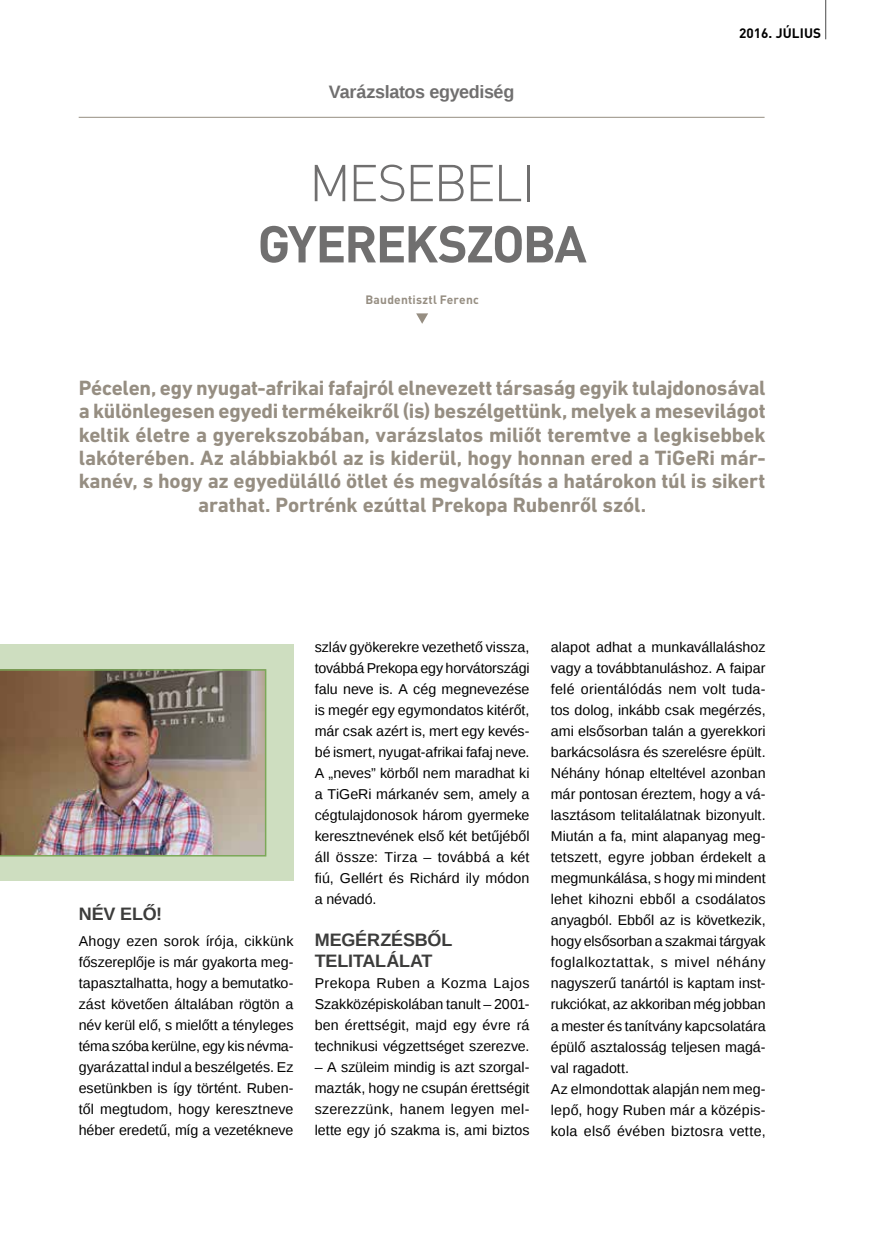
<style>
.page{position:relative;width:872px;height:1242px;background:#fff}
.page>*{position:absolute;margin:0;border:0;box-sizing:border-box;transform-origin:0 0}
.t1{font:700 51px "DIN Pro";letter-spacing:-.04em;color:#706f6f}
.t2{font:300 51px "DIN Pro";letter-spacing:-.04em;color:#706f6f}
.t3{font:700 21px/23.4px "DIN Next LT Pro";letter-spacing:-.005em;color:#968e82;text-align:center}
.t4{font:700 18px/21px "Liberation Sans";letter-spacing:-.005em;color:#3c3c3b}
.t5{font:700 18px "Liberation Sans";letter-spacing:-.02em;color:#706f6f}
.t6{font:14.25px/21px "Liberation Sans";color:#000;text-align:justify}
.t7{font:700 13.5px "DIN Pro";letter-spacing:.01em;color:#000}
.t8{font:700 12px "DIN Pro";letter-spacing:.015em;color:#968e82}
</style>
<div class="page">
<hr style="left:825px;top:0;width:1px;height:39px;background:#4a4a49">
<hr style="left:79px;top:117px;width:685px;height:1px;background:#968e82">
<svg style="left:416px;top:313px;width:12px;height:11px"></svg>
<div style="left:0;top:644px;width:293px;height:237px;background:#cedec0"></div>
<img style="left:0;top:669px;width:266px;height:187px">
<p class="t5" style="left:329px;top:80px;width:187px">Varázslatos egyediség</p>
<h1 class="t2" style="left:309px;top:148px;width:228px">MESEBELI</h1>
<h1 class="t1" style="left:257px;top:209px;width:331px">GYEREKSZOBA</h1>
<p class="t8" style="left:365px;top:292px;width:115px">Baudentisztl Ferenc</p>
<p class="t7" style="left:739px;top:24px;width:83px">2016. JÚLIUS</p>
<p class="t3" style="left:79px;top:376px;width:688px">Pécelen, egy nyugat-afrikai fafajról elnevezett társaság egyik tulajdonosával a különlegesen egyedi termékeikről (is) beszélgettünk, melyek a mesevilágot keltik életre a gyerekszobában, varázslatos miliőt teremtve a legkisebbek lakóterében. Az alábbiakból az is kiderül, hogy honnan ered a TiGeRi már&shy;kanév, s hogy az egyedülálló ötlet és megvalósítás a határokon túl is sikert arathat. Portrénk ezúttal Prekopa Rubenről szól.</p>
<p class="t4" style="left:79px;top:902px;width:85px">NÉV ELŐ!</p>
<p class="t6" style="left:79px;top:931px;width:216px">Ahogy ezen sorok írója, cikkünk főszereplője is már gyakorta meg&shy;tapasztalhatta, hogy a bemutatko&shy;zást követően általában rögtön a név kerül elő, s mielőtt a tényleges téma szóba kerülne, egy kis névma&shy;gyarázattal indul a beszélgetés. Ez esetünkben is így történt. Ruben&shy;től megtudom, hogy keresztneve héber eredetű, míg a vezetékneve</p>
<p class="t6" style="left:315px;top:637px;width:216px">szláv gyökerekre vezethető vissza, továbbá Prekopa egy horvátországi falu neve is. A cég megnevezése is megér egy egymondatos kitérőt, már csak azért is, mert egy kevés&shy;bé ismert, nyugat-afrikai fafaj neve.<br>A „neves” körből nem maradhat ki a TiGeRi márkanév sem, amely a cégtulajdonosok három gyermeke keresztnevének első két betűjéből áll össze: Tirza – továbbá a két fiú, Gellért és Richárd ily módon a névadó.</p>
<p class="t4" style="left:315px;top:929px;width:139px">MEGÉRZÉSBŐL<br>TELITALÁLAT</p>
<p class="t6" style="left:315px;top:973px;width:216px">Prekopa Ruben a Kozma Lajos Szakközépiskolában tanult – 2001- ben érettségit, majd egy évre rá technikusi végzettséget szerezve.</p>
<p class="t6" style="left:315px;top:1057px;width:216px">– A szüleim mindig is azt szorgal&shy;mazták, hogy ne csupán érettségit szerezzünk, hanem legyen mel&shy;lette egy jó szakma is, ami biztos</p>
<p class="t6" style="left:551px;top:637px;width:216px;text-align:left">alapot adhat a munkavállaláshoz vagy a továbbtanuláshoz. A faipar felé orientálódás nem volt tuda&shy;tos dolog, inkább csak megérzés, ami elsősorban talán a gyerekkori barkácsolásra és szerelésre épült.<br>Néhány hónap elteltével azonban már pontosan éreztem, hogy a vá&shy;lasztásom telitalálatnak bizonyult.<br>Miután a fa, mint alapanyag meg&shy;tetszett, egyre jobban érdekelt a megmunkálása, s hogy mi mindent lehet kihozni ebből a csodálatos anyagból. Ebből az is következik, hogy elsősorban a szakmai tárgyak foglalkoztattak, s mivel néhány nagyszerű tanártól is kaptam inst&shy;rukciókat, az akkoriban még jobban a mester és tanítvány kapcsolatára épülő asztalosság teljesen magá&shy;val ragadott.<br>Az elmondottak alapján nem meg&shy;lepő, hogy Ruben már a középis&shy;kola első évében biztosra vette,</p>
</div>
